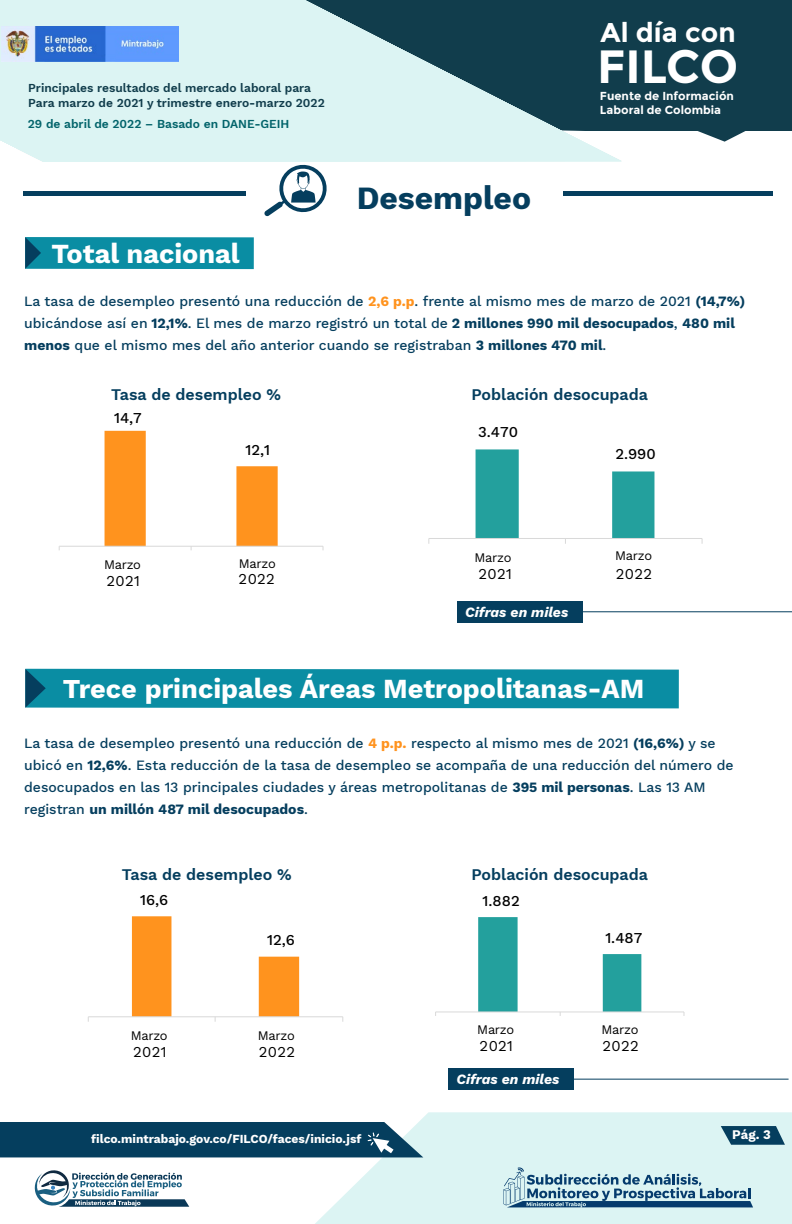
<style>
.page{position:relative;width:792px;height:1224px;background:#fff}
.page>*{position:absolute;margin:0;border:0;box-sizing:border-box;transform-origin:0 0}
.t1{font:700 46.6px "Montserrat";letter-spacing:-.005em;color:#fff}
.t2{font:700 31.8px "Work Sans";color:#053e5e}
.t3{font:700 27.1px "Work Sans";color:#fff}
.t4{font:700 27.1px "Montserrat";letter-spacing:-.005em;color:#fff}
.t5{font:600 16px "Work Sans";color:#053e5e}
.t6{font:500 14.8px "Work Sans";color:#000}
.t7{font:14.8px "Work Sans";letter-spacing:.025em;color:#000}
.t8{font:500 14px/22px "Work Sans";color:#053e5e}
.t9{font:italic 700 14px "Work Sans";color:#fff}
.t10{font:700 13px "Work Sans";color:#fff}
.t11{font:12.9px "Work Sans";letter-spacing:-.025em;color:#000}
.t12{font:700 12.1px "Work Sans";color:#fff}
.t13{font:600 12px "Work Sans";color:#113d4c}
.t14{font:600 12px "Work Sans";color:#03646b}
.t15{font:700 11.6px/13.9px "Montserrat";color:#fff}
.s1{font-weight:700;color:#ff931e}
.s2{font-weight:700}
.s3{font-size:26.8px}
</style>
<div class="page">
<div style="left:622px;top:0;width:170px;height:142px;background:#113d4c"></div>
<svg style="left:0;top:0;width:622px;height:162px;background:#a7c4c7"></svg>
<img style="left:1px;top:26px;width:178px;height:35px">
<svg style="left:315px;top:1112px;width:477px;height:112px;background:#def4f3"></svg>
<svg style="left:503px;top:1167px;width:250px;height:41px;background:#97b8c8"></svg>
<svg style="left:721px;top:1126px;width:64px;height:19px"></svg>
<div style="left:0;top:1122px;width:423px;height:35px;background:#053e5e"></div>
<svg style="left:34px;top:1170px;width:155px;height:37px"></svg>
<hr style="left:436px;top:1012px;width:248px;height:1px;background:#d9d9d9">
<svg style="left:478px;top:917px;width:163px;height:99px"></svg>
<hr style="left:88px;top:1016px;width:255px;height:1px;background:#d9d9d9">
<svg style="left:132px;top:916px;width:167px;height:106px"></svg>
<hr style="left:429px;top:538px;width:273px;height:1px;background:#d9d9d9">
<svg style="left:476px;top:449px;width:178px;height:95px"></svg>
<svg style="left:25px;top:237px;width:229px;height:32px;background:#0c8ba1"></svg>
<svg style="left:25px;top:668px;width:654px;height:40px;background:#118fa4"></svg>
<div style="left:457px;top:601px;width:125px;height:21px;background:#053e5e"></div>
<hr style="left:582px;top:611px;width:210px;height:1px;background:#053e5e">
<hr style="left:23px;top:191px;width:223px;height:4px;background:#053e5e">
<hr style="left:564px;top:191px;width:209px;height:4px;background:#053e5e">
<svg style="left:264px;top:164px;width:63px;height:53px"></svg>
<div style="left:448px;top:1068px;width:125px;height:22px;background:#053e5e"></div>
<hr style="left:573px;top:1079px;width:216px;height:1px;background:#053e5e">
<hr style="left:59px;top:546px;width:264px;height:1px;background:#d9d9d9">
<svg style="left:105px;top:431px;width:173px;height:119px"></svg>
<p class="t13" style="left:28px;top:79px;width:284px">Principales resultados del mercado laboral para</p>
<p class="t13" style="left:28px;top:94px;width:298px">Para marzo de 2021 y trimestre enero-marzo 2022</p>
<p class="t14" style="left:28px;top:115px;width:263px">29 de abril de 2022 – Basado en DANE-GEIH</p>
<h3 class="t3" style="left:51px;top:233px;width:190px">Total nacional</h3>
<h2 class="t2" style="left:357px;top:174px;width:176px">Desempleo</h2>
<h3 class="t4" style="left:601px;top:17px;width:137px">Al día con</h3>
<h1 class="t1" style="left:597px;top:39px;width:143px">FILCO</h1>
<p class="t15" style="left:600px;top:89px;width:135px">Fuente de Información<br>Laboral de Colombia</p>
<p class="t8" style="left:24px;top:289px;width:723px">La tasa de desempleo presentó una reducción de <span class="s1">2,6 p.p</span>. frente al mismo mes de marzo de 2021 <span class="s2">(14,7%) </span>ubicándose así en <span class="s2">12,1%</span>. El mes de marzo registró un total de <span class="s2">2 millones 990 mil desocupados</span>, <span class="s2">480 mil menos</span> que el mismo mes del año anterior cuando se registraban <span class="s2">3 millones 470 mil</span>.</p>
<p class="t5" style="left:111px;top:383px;width:171px">Tasa de desempleo %</p>
<p class="t5" style="left:471px;top:383px;width:178px">Población desocupada</p>
<p class="t6" style="left:114px;top:406px;width:29px">14,7</p>
<p class="t11" style="left:104px;top:554px;width:38px">Marzo</p>
<p class="t7" style="left:107px;top:570px;width:35px">2021</p>
<p class="t6" style="left:246px;top:438px;width:26px">12,1</p>
<p class="t11" style="left:239px;top:554px;width:38px">Marzo</p>
<p class="t7" style="left:239px;top:567px;width:38px">2022</p>
<p class="t6" style="left:478px;top:421px;width:41px">3.470</p>
<p class="t11" style="left:475px;top:548px;width:38px">Marzo</p>
<p class="t7" style="left:479px;top:562px;width:35px">2021</p>
<p class="t9" style="left:465px;top:601px;width:105px">Cifras en miles</p>
<p class="t6" style="left:615px;top:443px;width:42px">2.990</p>
<p class="t11" style="left:615px;top:546px;width:38px">Marzo</p>
<p class="t7" style="left:616px;top:562px;width:38px">2022</p>
<h3 class="t3" style="left:63px;top:668px;width:583px"><span class="s3">Trece p</span>rincipales Áreas Metropolitanas-AM</h3>
<p class="t8" style="left:24px;top:731px;width:711px">La tasa de desempleo presentó una reducción de <span class="s1">4 p.p.</span> respecto al mismo mes de 2021 <span class="s2">(16,6%)</span> y se ubicó en <span class="s2">12,6%</span>. Esta reducción de la tasa de desempleo se acompaña de una reducción del número de desocupados en las 13 principales ciudades y áreas metropolitanas de <span class="s2">395 mil personas</span>. Las 13 AM registran <span class="s2">un millón 487 mil desocupados</span>.</p>
<p class="t5" style="left:122px;top:862px;width:171px">Tasa de desempleo %</p>
<p class="t5" style="left:471px;top:862px;width:178px">Población desocupada</p>
<p class="t6" style="left:140px;top:888px;width:30px">16,6</p>
<p class="t11" style="left:131px;top:1026px;width:38px">Marzo</p>
<p class="t7" style="left:133px;top:1041px;width:35px">2021</p>
<p class="t6" style="left:267px;top:929px;width:29px">12,6</p>
<p class="t11" style="left:258px;top:1026px;width:38px">Marzo</p>
<p class="t7" style="left:259px;top:1041px;width:38px">2022</p>
<p class="t6" style="left:483px;top:890px;width:39px">1.882</p>
<p class="t11" style="left:477px;top:1019px;width:38px">Marzo</p>
<p class="t7" style="left:480px;top:1034px;width:35px">2021</p>
<p class="t9" style="left:456px;top:1069px;width:105px">Cifras en miles</p>
<p class="t6" style="left:605px;top:927px;width:38px">1.487</p>
<p class="t11" style="left:602px;top:1019px;width:38px">Marzo</p>
<p class="t7" style="left:603px;top:1034px;width:38px">2022</p>
<p class="t12" style="left:91px;top:1130px;width:272px">filco.mintrabajo.gov.co/FILCO/faces/inicio.jsf</p>
<p class="t10" style="left:732px;top:1125px;width:40px">Pág. 3</p>
</div>
